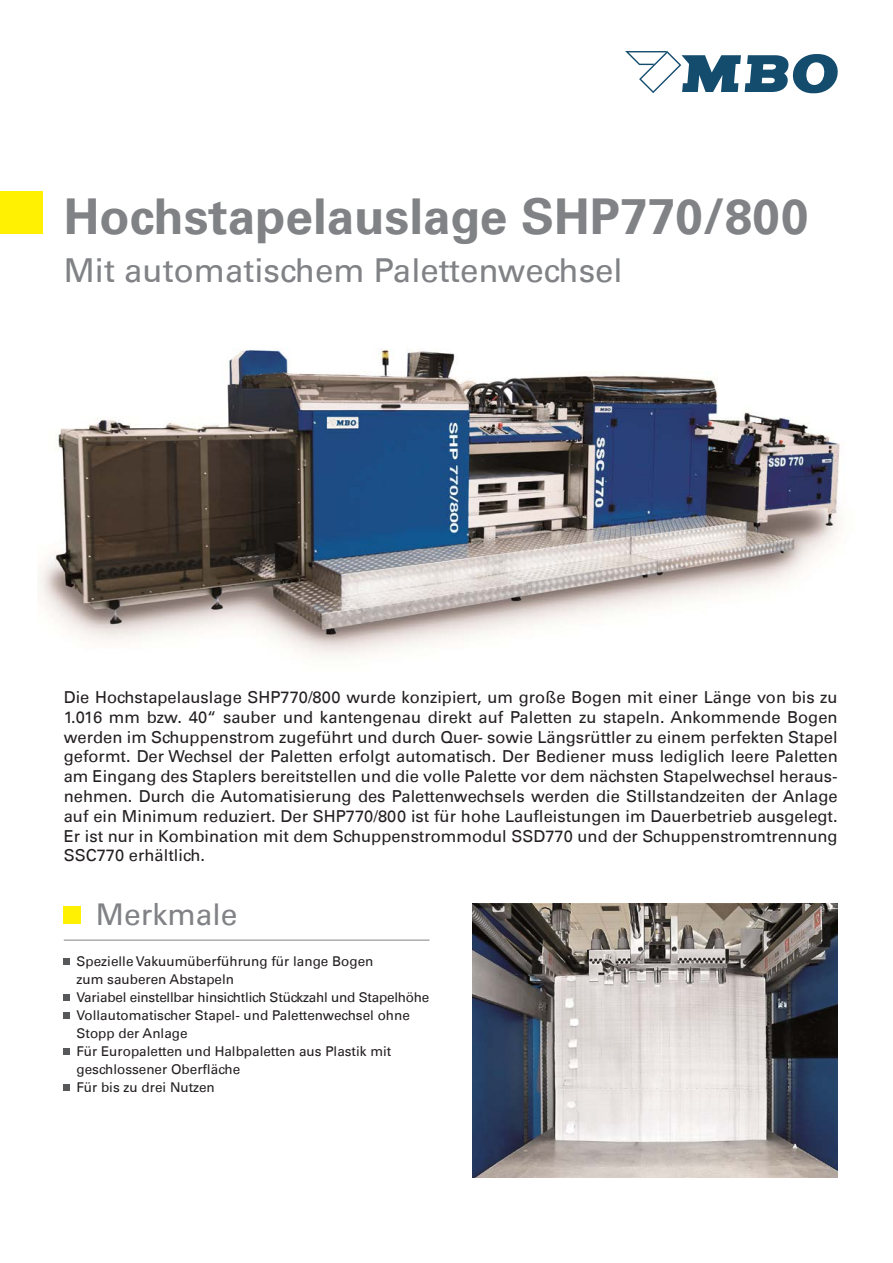
<style>
.page{position:relative;width:893px;height:1263px;background:#fff}
.page>*{position:absolute;margin:0;border:0;box-sizing:border-box;transform-origin:0 0}
.t1{font:700 49.5px "Univers LT";color:#808285}
.t2{font:33px "Univers LT";color:#808285}
.t3{font:30px "Univers LT";color:#808285}
.t4{font:16.5px/19.8px "Univers LT";color:#231f20;text-align:justify}
.t5{font:13.5px/18px "Univers LT";color:#231f20}
</style>
<div class="page">
<img style="left:38px;top:348px;width:803px;height:310px">
<svg style="left:625px;top:51px;width:213px;height:42px"></svg>
<div style="left:0;top:191px;width:43px;height:43px;background:#fff101"></div>
<div style="left:64px;top:907px;width:17px;height:17px;background:#fff101"></div>
<hr style="left:64px;top:940px;width:365px;height:1px;background:#808285">
<svg style="left:64px;top:958px;width:6px;height:6px"></svg>
<svg style="left:64px;top:994px;width:6px;height:6px"></svg>
<svg style="left:64px;top:1012px;width:6px;height:6px"></svg>
<svg style="left:64px;top:1048px;width:6px;height:6px"></svg>
<svg style="left:64px;top:1084px;width:6px;height:6px"></svg>
<img style="left:472px;top:904px;width:366px;height:274px">
<h1 class="t1" style="left:64px;top:188px;width:746px">Hochstapelauslage SHP770/800</h1>
<h2 class="t2" style="left:64px;top:251px;width:560px">Mit automatischem Palettenwechsel</h2>
<p class="t4" style="left:64px;top:687px;width:775px">Die Hochstapelauslage SHP770/800 wurde konzipiert, um große Bogen mit einer Länge von bis zu 1.016 mm bzw. 40“ sauber und kantengenau direkt auf Paletten zu stapeln. Ankommende Bogen werden im Schuppenstrom zugeführt und durch Quer- sowie Längsrüttler zu einem perfekten Stapel geformt. Der Wechsel der Paletten erfolgt automatisch. Der Bediener muss lediglich leere Paletten am Eingang des Staplers bereitstellen und die volle Palette vor dem nächsten Stapelwechsel heraus&shy;nehmen. Durch die Automatisierung des Palettenwechsels werden die Stillstandzeiten der Anlage auf ein Minimum reduziert. Der SHP770/800 ist für hohe Laufleistungen im Dauerbetrieb ausgelegt.<br>Er ist nur in Kombination mit dem Schuppenstrommodul SSD770 und der Schuppenstromtrennung SSC770 erhältlich.</p>
<h3 class="t3" style="left:96px;top:897px;width:143px">Merkmale</h3>
<p class="t5" style="left:77px;top:952px;width:354px">Spezielle Vakuumüberführung für lange Bogen<br>zum sauberen Abstapeln<br>Variabel einstellbar hinsichtlich Stückzahl und Stapelhöhe Vollautomatischer Stapel- und Palettenwechsel ohne Stopp der Anlage<br>Für Europaletten und Halbpaletten aus Plastik mit geschlossener Oberfläche<br>Für bis zu drei Nutzen</p>
</div>
